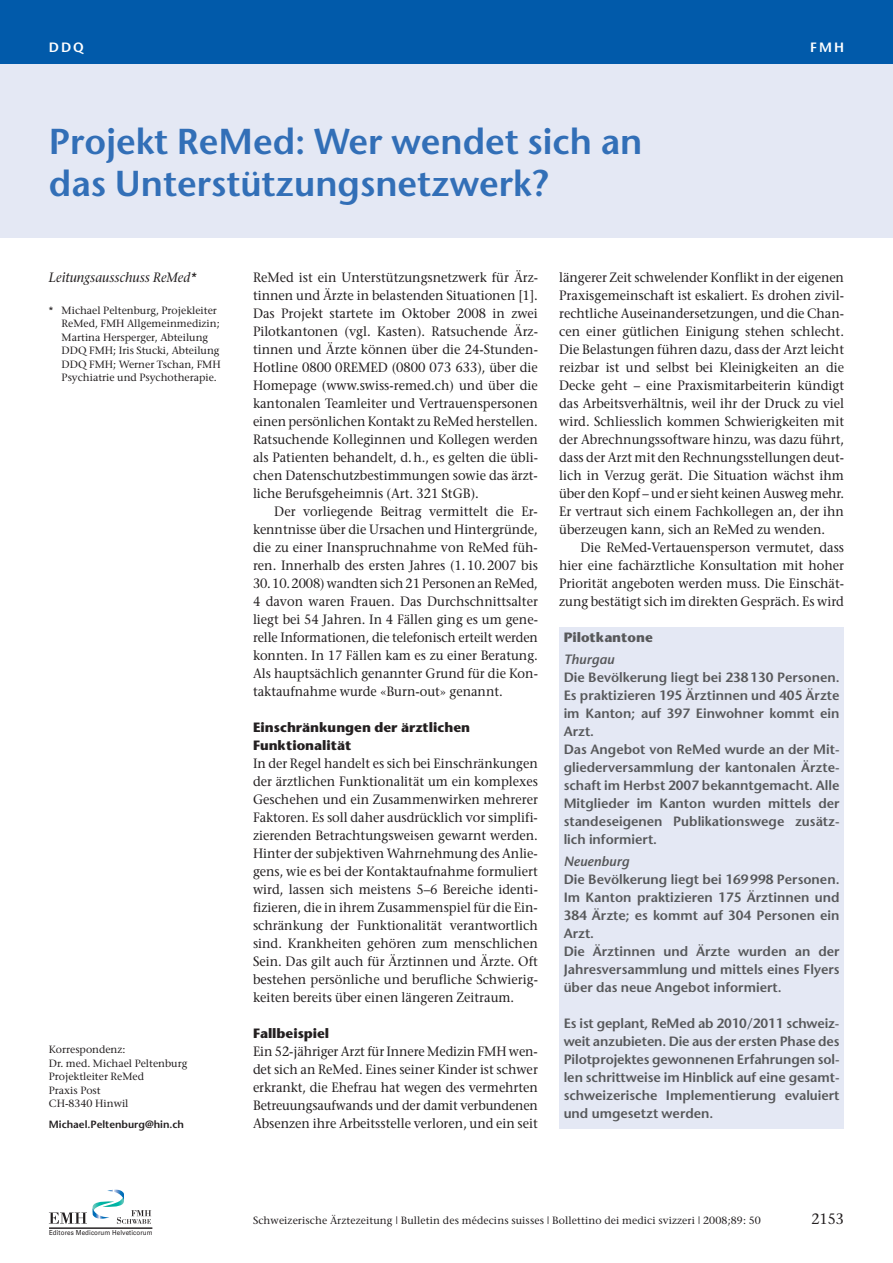
<style>
.page{position:relative;width:893px;height:1263px;background:#fff}
.page>*{position:absolute;margin:0;border:0;box-sizing:border-box;transform-origin:0 0}
.t1{font:600 36px/42px "Stone Sans";color:#326fb7}
.t2{font:15px "Stone Serif";color:#231f20;scale:.95 1}
.t3{font:13.5px/18px "Stone Serif";color:#231f20;text-align:justify;scale:.95 1}
.t4{font:600 13.5px/18px "Stone Sans";color:#57585a}
.t5{font:700 13.5px/18px "Stone Sans";color:#231f20}
.t6{font:italic 13.5px "Stone Serif";color:#231f20;scale:.95 1}
.t7{font:italic 600 13.5px "Stone Sans";color:#57585a}
.t8{font:700 13.5px "Stone Sans";color:#57585a}
.t9{font:600 13.5px "Stone Sans";letter-spacing:.15em;color:#fff}
.t10{font:10.5px/13.5px "Stone Serif";color:#231f20}
.t11{font:600 10.5px "Stone Sans";color:#231f20}
.t12{font:6.9px "Univers";letter-spacing:.015em;color:#231f20;scale:.9 1}
</style>
<div class="page">
<div style="left:0;top:60px;width:893px;height:178px;background:#e4e8f4"></div>
<div style="left:0;top:0;width:893px;height:64px;background:#015aaa"></div>
<svg style="left:49px;top:1189px;width:102px;height:35px"></svg>
<hr style="left:49px;top:1228px;width:103px;height:1px;background:#231f20">
<div style="left:559px;top:627px;width:285px;height:502px;background:#e4e8f4"></div>
<p class="t9" style="left:49px;top:42px;width:37px">DDQ</p>
<p class="t9" style="left:810px;top:42px;width:35px">FMH</p>
<h1 class="t1" style="left:49px;top:124px;width:595px">Projekt ReMed: Wer wendet sich an das Unterstützungsnetzwerk?</h1>
<p class="t6" style="left:49px;top:272px;width:157px">Leitungsausschuss ReMed*</p>
<p class="t10" style="left:62px;top:304px;width:161px;text-indent:-13px">* Michael Peltenburg, Projekleiter<br>ReMed, FMH Allgemeinmedizin;<br>Martina Hersperger, Abteilung<br>DDQ FMH; Iris Stucki, Abteilung<br>DDQ FMH; Werner Tschan, FMH<br>Psychiatrie und Psychotherapie.</p>
<p class="t10" style="left:49px;top:1044px;width:140px">Korrespondenz:<br>Dr. med. Michael Peltenburg<br>Projektleiter ReMed<br>Praxis Post<br>CH-8340 Hinwil</p>
<p class="t11" style="left:49px;top:1120px;width:137px">Michael.Peltenburg@hin.ch</p>
<p class="t3" style="left:253px;top:270px;width:301px">ReMed ist ein Unterstützungsnetzwerk für Ärz&shy;tinnen und Ärzte in belastenden Situationen [1].<br>Das Projekt startete im Oktober 2008 in zwei Pilotkantonen (vgl. Kasten). Ratsuchende Ärz&shy;tinnen und Ärzte können über die 24-Stunden-Hotline 0800 0REMED (0800 073 633), über die Homepage (www.swiss-remed.ch) und über die kantonalen Teamleiter und Vertrauenspersonen einen persönlichen Kontakt zu ReMed herstellen.<br>Ratsuchende Kolleginnen und Kollegen werden als Patienten behandelt, d.h., es gelten die üb li&shy;chen Datenschutzbestimmungen sowie das ärzt&shy;liche Berufsgeheimnis (Art. 321 StGB).</p>
<p class="t3" style="left:253px;top:504px;width:301px;text-indent:21px">Der vorliegende Beitrag vermittelt die Er&shy;kenntnisse über die Ursachen und Hintergründe, die zu einer Inanspruchnahme von ReMed füh&shy;ren. Innerhalb des ersten Jahres (1.10.2007 bis 30.10.2008) wandten sich 21 Personen an ReMed, 4 davon waren Frauen. Das Durchschnittsalter liegt bei 54 Jahren. In 4 Fällen ging es um gene&shy;relle Informationen, die telefonisch erteilt werden konnten. In 17 Fällen kam es zu einer Beratung.<br>Als hauptsächlich genannter Grund für die Kon&shy;taktaufnahme wurde «Burn-out» genannt.</p>
<p class="t5" style="left:253px;top:720px;width:219px">Einschränkungen der ärztlichen<br>Funktionalität</p>
<p class="t3" style="left:253px;top:756px;width:301px">In der Regel handelt es sich bei Einschränkungen der ärztlichen Funktionalität um ein komplexes Geschehen und ein Zusammenwirken mehrerer Faktoren. Es soll daher ausdrücklich vor simplifi&shy;zierenden Betrachtungsweisen gewarnt werden.<br>Hinter der subjektiven Wahrnehmung des Anlie&shy;gens, wie es bei der Kontaktaufnahme formuliert wird, lassen sich meistens 5–6 Bereiche identi - fizieren, die in ihrem Zusammenspiel für die Ein&shy;schränkung der Funktionalität verantwortlich sind. Krankheiten gehören zum menschlichen Sein. Das gilt auch für Ärztinnen und Ärzte. Oft bestehen persönliche und berufliche Schwierig&shy;keiten bereits über einen längeren Zeitraum.</p>
<p class="t5" style="left:253px;top:1026px;width:78px">Fallbeispiel</p>
<p class="t3" style="left:253px;top:1044px;width:301px">Ein 52-jähriger Arzt für Innere Medizin FMH wen&shy;det sich an ReMed. Eines seiner Kinder ist schwer erkrankt, die Ehefrau hat wegen des vermehrten Betreuungsaufwands und der damit verbundenen Absenzen ihre Arbeitsstelle verloren, und ein seit</p>
<p class="t3" style="left:559px;top:270px;width:301px">längerer Zeit schwelender Konflikt in der eigenen Praxisgemeinschaft ist eskaliert. Es drohen zivil&shy;rechtliche Auseinandersetzungen, und die Chan&shy;cen einer gütlichen Einigung stehen schlecht.<br>Die Belastungen führen dazu, dass der Arzt leicht reizbar ist und selbst bei Kleinigkeiten an die Decke geht – eine Praxismitarbeiterin kündigt das Arbeitsverhältnis, weil ihr der Druck zu viel wird. Schliesslich kommen Schwierigkeiten mit der Abrechnungssoftware hinzu, was dazu führt, dass der Arzt mit den Rechnungsstellungen deut&shy;lich in Verzug gerät. Die Situation wächst ihm über den Kopf – und er sieht keinen Ausweg mehr.<br>Er vertraut sich einem Fachkollegen an, der ihn überzeugen kann, sich an ReMed zu wenden.</p>
<p class="t3" style="left:559px;top:540px;width:301px;text-indent:21px">Die ReMed-Vertauensperson vermutet, dass hier eine fachärztliche Konsultation mit hoher Priorität angeboten werden muss. Die Einschät&shy;zung bestätigt sich im direkten Gespräch. Es wird</p>
<p class="t8" style="left:564px;top:632px;width:91px">Pilotkantone</p>
<p class="t7" style="left:564px;top:654px;width:52px">Thurgau</p>
<p class="t4" style="left:564px;top:670px;width:277px">Die Bevölkerung liegt bei 238130 Personen.<br>Es praktizieren 195 Ärztinnen und 405 Ärzte im Kanton; auf 397 Einwohner kommt ein Arzt.<br>Das Angebot von ReMed wurde an der Mit&shy;gliederversammlung der kantonalen Ärzte&shy;schaft im Herbst 2007 bekanntgemacht. Alle Mitglieder im Kanton wurden mittels der standeseigenen Publikationswege zusätz&shy;lich informiert.</p>
<p class="t7" style="left:564px;top:856px;width:67px">Neuenburg</p>
<p class="t4" style="left:564px;top:872px;width:277px">Die Bevölkerung liegt bei 169998 Personen.<br>Im Kanton praktizieren 175 Ärztinnen und 384 Ärzte; es kommt auf 304 Personen ein Arzt.<br>Die Ärztinnen und Ärzte wurden an der Jahres versammlung und mittels eines Flyers über das neue Angebot informiert.</p>
<p class="t4" style="left:564px;top:1016px;width:277px;text-align:justify">Es ist geplant, ReMed ab 2010/2011 schweiz - weit anzubieten. Die aus der ersten Phase des Pilotprojektes gewonnenen Erfahrungen sol&shy;len schrittweise im Hinblick auf eine gesamt&shy;schweizerische Implementierung evaluiert und umgesetzt werden.</p>
<p class="t12" style="left:49px;top:1229px;width:117px">Editores Medicorum Helveticorum</p>
<p class="t10" style="left:253px;top:1214px;width:509px">Schweizerische Ärztezeitung | Bulletin des médecins suisses | Bollettino dei medici svizzeri | 2008;89: 50</p>
<p class="t2" style="left:811px;top:1213px;width:36px">2153</p>
</div>
